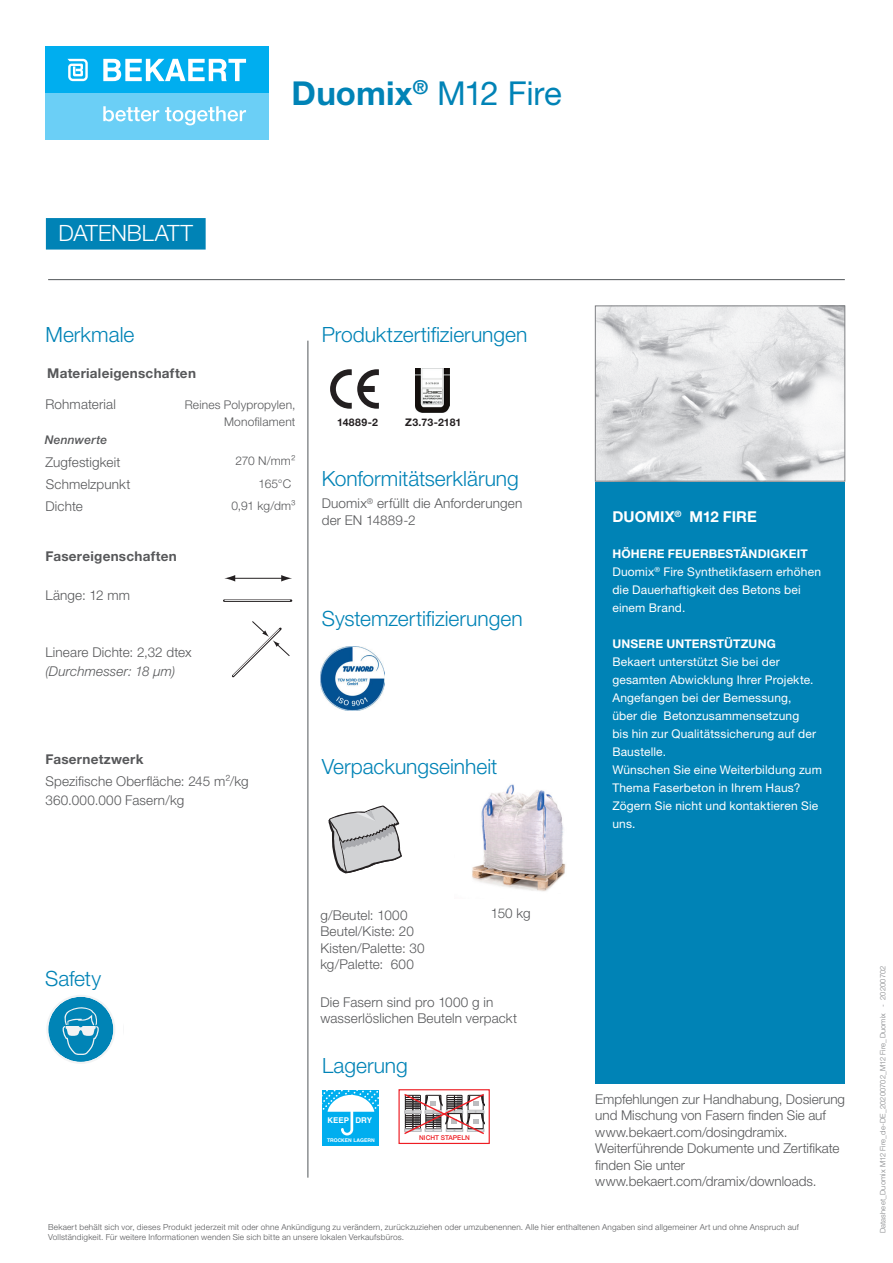
<style>
.page{position:relative;width:893px;height:1263px;background:#fff}
.page>*{position:absolute;margin:0;border:0;box-sizing:border-box;transform-origin:0 0}
.t1{font:33px "Helvetica Neue LTW1 G";letter-spacing:-.015em;color:#0083b6}
.t2{font:300 22.5px "Helvetica Neue LTW1 G";letter-spacing:-.005em;color:#fff}
.t3{font:300 21px "Helvetica Neue LTW1 G";color:#0083b6}
.t4{font:700 15px "Helvetica Neue LTW1 G";letter-spacing:.005em;color:#fff}
.t5{font:300 13.5px/16.5px "Helvetica Neue LTW1 G";letter-spacing:.005em;color:#57585a}
.t6{font:700 13.5px "Helvetica Neue LTW1 G";letter-spacing:.02em;color:#57585a}
.t7{font:italic 300 13.5px "Helvetica Neue LTW1 G";letter-spacing:.01em;color:#57585a}
.t8{font:12px/18px "Helvetica Neue LTW1 G";letter-spacing:.015em;color:#fff}
.t9{font:300 12px/16.5px "Helvetica Neue LTW1 G";letter-spacing:.015em;color:#57585a;text-align:right}
.t10{font:700 12px "Helvetica Neue LTW1 G";letter-spacing:.015em;color:#fff}
.t11{font:italic 500 12px "Helvetica Neue LTW1 G";letter-spacing:.02em;color:#57585a}
.t12{font:700 10.5px "Helvetica Neue LTW1 G";letter-spacing:.015em;color:#231f20}
.t13{font:300 8.25px/10.5px "Helvetica Neue LTW1 G";letter-spacing:.025em;color:#57585a}
.t14{font:700 7.95px "Helvetica";color:#fff}
.t15{font:300 7.5px "Helvetica Neue LTW1 G";letter-spacing:.02em;color:#808285}
.t16{font:500 6.6px "Helvetica Neue";color:#ee1d23}
.t17{font:700 5.1px "Helvetica";color:#fff}
.s1{font-weight:700}
</style>
<div class="page">
<div style="left:45px;top:90px;width:223px;height:50px;background:#6bcff6"></div>
<div style="left:45px;top:47px;width:223px;height:46px;background:#00aeef"></div>
<svg style="left:67px;top:59px;width:21px;height:22px"></svg>
<svg style="left:103px;top:59px;width:143px;height:22px"></svg>
<svg style="left:103px;top:106px;width:56px;height:15px"></svg>
<svg style="left:165px;top:106px;width:81px;height:19px"></svg>
<img style="left:597px;top:308px;width:246px;height:171px">
<div style="left:595px;top:306px;width:250px;height:175px;border:1px solid #808285"></div>
<img style="left:320px;top:646px;width:64px;height:64px">
<svg style="left:330px;top:369px;width:49px;height:40px"></svg>
<hr style="left:308px;top:341px;width:1px;height:837px;background:#515659">
<svg style="left:232px;top:621px;width:58px;height:57px"></svg>
<hr style="left:234px;top:578px;width:49px;height:1px;background:#231f20">
<svg style="left:281px;top:575px;width:11px;height:6px"></svg>
<svg style="left:224px;top:575px;width:11px;height:6px"></svg>
<hr style="left:224px;top:599px;width:67px;height:3px;background:#231f20">
<hr style="left:225px;top:600px;width:65px;height:1px;background:#fff">
<svg style="left:47px;top:995px;width:68px;height:69px"></svg>
<hr style="left:48px;top:279px;width:797px;height:1px;background:#515659">
<svg style="left:328px;top:805px;width:74px;height:69px"></svg>
<img style="left:472px;top:784px;width:94px;height:108px">
<div style="left:46px;top:218px;width:160px;height:32px;background:#0083b6"></div>
<div style="left:595px;top:482px;width:250px;height:601px;background:#0083b6"></div>
<div style="left:322px;top:1090px;width:57px;height:55px;background:#00aeef"></div>
<svg style="left:322px;top:1090px;width:57px;height:45px"></svg>
<img style="left:416px;top:368px;width:33px;height:44px">
<div style="left:398px;top:1089px;width:92px;height:55px;border:1px solid #ee1d23"></div>
<svg style="left:404px;top:1094px;width:81px;height:41px"></svg>
<h1 class="t1" style="left:292px;top:73px;width:272px"><span class="s1">Duomix</span><sup>®</sup> M12 Fire</h1>
<h2 class="t2" style="left:59px;top:220px;width:136px">DATENBLATT</h2>
<h3 class="t3" style="left:45px;top:322px;width:90px">Merkmale</h3>
<p class="t6" style="left:47px;top:365px;width:150px">Materialeigenschaften</p>
<p class="t5" style="left:45px;top:396px;width:72px">Rohmaterial</p>
<p class="t9" style="left:185px;top:397px;width:112px">Reines Polypropylen,<br>Monofilament</p>
<p class="t11" style="left:45px;top:432px;width:64px">Nennwerte</p>
<p class="t9" style="left:235px;top:453px;width:62px">270 N/mm²</p>
<p class="t9" style="left:231px;top:498px;width:66px">0,91 kg/dm³</p>
<p class="t5" style="left:45px;top:453px;width:76px">Zugfestigkeit</p>
<p class="t5" style="left:45px;top:498px;width:39px">Dichte</p>
<p class="t5" style="left:46px;top:476px;width:86px">Schmelzpunkt</p>
<p class="t9" style="left:259px;top:475px;width:34px">165°C</p>
<p class="t6" style="left:45px;top:548px;width:133px">Fasereigenschaften</p>
<p class="t5" style="left:45px;top:587px;width:86px">Länge: 12 mm</p>
<p class="t5" style="left:45px;top:644px;width:148px">Lineare Dichte: 2,32 dtex</p>
<p class="t7" style="left:45px;top:663px;width:131px">(Durchmesser: 18 µm)</p>
<h3 class="t3" style="left:322px;top:322px;width:207px">Produktzertifizierungen</h3>
<p class="t12" style="left:337px;top:416px;width:42px">14889-2</p>
<p class="t12" style="left:405px;top:416px;width:58px">Z3.73-2181</p>
<h3 class="t3" style="left:322px;top:465px;width:199px">Konformitätserklärung</h3>
<p class="t5" style="left:322px;top:495px;width:202px">Duomix<sup>®</sup> erfüllt die Anforderungen der EN 14889-2</p>
<h3 class="t3" style="left:322px;top:605px;width:202px">Systemzertifizierungen</h3>
<p class="t6" style="left:45px;top:751px;width:99px">Fasernetzwerk</p>
<p class="t5" style="left:45px;top:771px;width:205px;line-height:19.5px">Spezifische Oberfläche: 245 m²/kg<br>360.000.000 Fasern/kg</p>
<h3 class="t3" style="left:322px;top:754px;width:177px">Verpackungseinheit</h3>
<h3 class="t3" style="left:45px;top:966px;width:58px">Safety</h3>
<p class="t5" style="left:320px;top:906px;width:106px">g/Beutel: 1000<br>Beutel/Kiste: 20<br>Kisten/Palette: 30 kg/Palette: 600</p>
<p class="t5" style="left:491px;top:905px;width:41px">150 kg</p>
<p class="t5" style="left:320px;top:993px;width:198px">Die Fasern sind pro 1000 g in wasserlöslichen Beuteln verpackt</p>
<h3 class="t3" style="left:322px;top:1053px;width:87px">Lagerung</h3>
<p class="t14" style="left:327px;top:1113px;width:46px">KEEP DRY</p>
<p class="t17" style="left:327px;top:1136px;width:49px">TROCKEN LAGERN</p>
<p class="t16" style="left:419px;top:1132px;width:52px">NICHT STAPELN</p>
<p class="t4" style="left:612px;top:507px;width:146px">DUOMIX<sup>®</sup> M12 FIRE</p>
<p class="t8" style="left:612px;top:545px;width:210px"><span class="s1">HÖHERE FEUERBESTÄNDIGKEIT<br></span>Duomix<sup>®</sup> Fire Synthetikfasern erhöhen die Dauerhaftigkeit des Betons bei einem Brand.</p>
<p class="t10" style="left:612px;top:636px;width:165px">UNSERE UNTERSTÜTZUNG</p>
<p class="t8" style="left:612px;top:653px;width:211px">Bekaert unterstützt Sie bei der gesamten Abwicklung Ihrer Projekte.<br>Angefangen bei der Bemessung,<br>über die Betonzusammensetzung<br>bis hin zur Qualitätssicherung auf der<br>Baustelle.<br>Wünschen Sie eine Weiterbildung zum<br>Thema Faserbeton in Ihrem Haus?<br>Zögern Sie nicht und kontaktieren Sie uns.</p>
<p class="t5" style="left:595px;top:1091px;width:251px">Empfehlungen zur Handhabung, Dosierung und Mischung von Fasern finden Sie auf www.bekaert.com/dosingdramix.<br>Weiterführende Dokumente und Zertifikate finden Sie unter www.bekaert.com/dramix/downloads.</p>
<p class="t13" style="left:48px;top:1221px;width:752px">Bekaert behält sich vor, dieses Produkt jederzeit mit oder ohne Ankündigung zu verändern, zurückzuziehen oder umzubenennen. Alle hier enthaltenen Angaben sind allgemeiner Art und ohne Anspruch auf<br>Vollständigkeit. Für weitere Informationen wenden Sie sich bitte an unsere lokalen Verkaufsbüros.</p>
<p class="t15" style="left:878px;top:1233px;width:269px;rotate:-90deg">Datasheet_Duomix M12 Fire_de-DE_20200702_M12 Fire_Duomix - 20200702</p>
</div>
